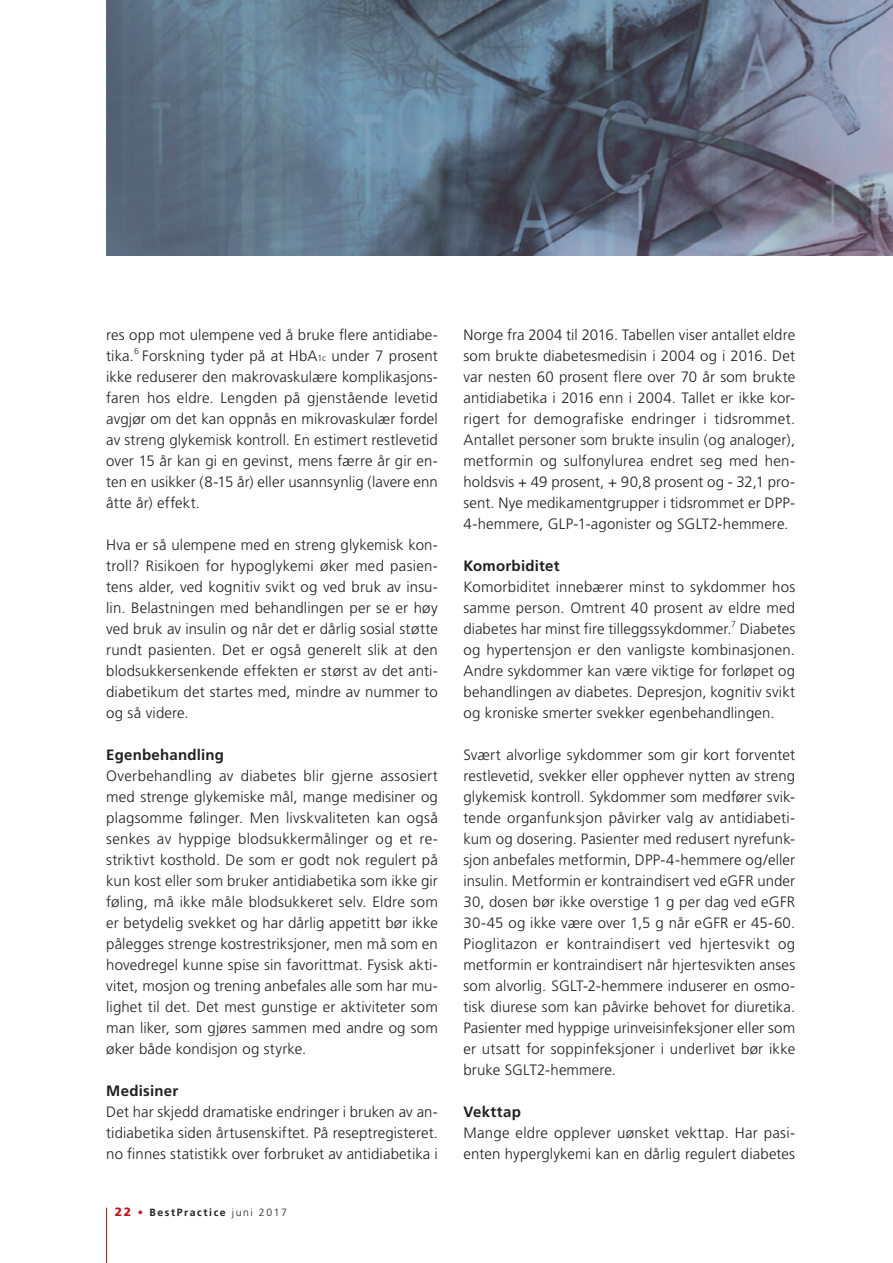
<style>
.page{position:relative;width:893px;height:1263px;background:#fff}
.page>*{position:absolute;margin:0;border:0;box-sizing:border-box;transform-origin:0 0}
.brødtekst{font:300 15px/21px "Frutiger";letter-spacing:.01em;color:#231f20;text-align:justify}
.mr{font:700 15px "Frutiger";letter-spacing:.015em;color:#231f20}
.t1{font:700 10.5px "Frutiger";letter-spacing:.15em;color:#231f20}
.s1{font-size:8.7px}
.s2{font-weight:900;font-size:12px;color:#c4121a}
.s3{font-weight:900;color:#c4121a}
.s4{font-weight:300}
</style>
<div class="page">
<img style="left:106px;top:0;width:787px;height:256px">
<hr style="left:106px;top:1208px;width:1px;height:55px;background:#c4121a">
<p class="brødtekst" style="left:106px;top:324px;width:333px">res opp mot ulempene ved å bruke flere antidiabe&shy;tika.<sup>6</sup> Forskning tyder på at HbA<span class="s1">1c</span> under 7 prosent ikke reduserer den makrovaskulære komplikasjons&shy;faren hos eldre. Lengden på gjenstående levetid avgjør om det kan oppnås en mikrovaskulær fordel av streng glykemisk kontroll. En estimert restlevetid over 15 år kan gi en gevinst, mens færre år gir en&shy;ten en usikker (8-15 år) eller usannsynlig (lavere enn åtte år) effekt.</p>
<p class="brødtekst" style="left:106px;top:534px;width:333px">Hva er så ulempene med en streng glykemisk kon&shy;troll? Risikoen for hypoglykemi øker med pasien&shy;tens alder, ved kognitiv svikt og ved bruk av insu&shy;lin. Belastningen med behandlingen per se er høy ved bruk av insulin og når det er dårlig sosial støtte rundt pasienten. Det er også generelt slik at den blodsukkersenkende effekten er størst av det anti&shy;diabetikum det startes med, mindre av nummer to og så videre.</p>
<p class="mr" style="left:106px;top:746px;width:119px">Egenbehandling</p>
<p class="brødtekst" style="left:106px;top:765px;width:333px">Overbehandling av diabetes blir gjerne assosiert med strenge glykemiske mål, mange medisiner og plagsomme følinger. Men livskvaliteten kan også senkes av hyppige blodsukkermålinger og et re&shy;striktivt kosthold. De som er godt nok regulert på kun kost eller som bruker antidiabetika som ikke gir føling, må ikke måle blodsukkeret selv. Eldre som er betydelig svekket og har dårlig appetitt bør ikke pålegges strenge kostrestriksjoner, men må som en hovedregel kunne spise sin favorittmat. Fysisk akti&shy;vitet, mosjon og trening anbefales alle som har mu&shy;lighet til det. Det mest gunstige er aktiviteter som man liker, som gjøres sammen med andre og som øker både kondisjon og styrke.</p>
<p class="mr" style="left:106px;top:1082px;width:73px">Medisiner</p>
<p class="brødtekst" style="left:106px;top:1101px;width:333px">Det har skjedd dramatiske endringer i bruken av an&shy;tidiabetika siden årtusenskiftet. På reseptregisteret. no finnes statistikk over forbruket av antidiabetika i</p>
<p class="t1" style="left:115px;top:1206px;width:174px"><span class="s2">22</span> <span class="s3">•</span> BestPractice <span class="s4">juni 2017</span></p>
<p class="brødtekst" style="left:463px;top:324px;width:333px">Norge fra 2004 til 2016. Tabellen viser antallet eldre som brukte diabetesmedisin i 2004 og i 2016. Det var nesten 60 prosent flere over 70 år som brukte antidiabetika i 2016 enn i 2004. Tallet er ikke kor&shy;rigert for demografiske endringer i tidsrommet.<br>Antallet personer som brukte insulin (og analoger), metformin og sulfonylurea endret seg med hen&shy;holdsvis + 49 prosent, + 90,8 prosent og - 32,1 pro&shy;sent. Nye medikamentgrupper i tidsrommet er DPP-4-hemmere, GLP-1-agonister og SGLT2-hemmere.</p>
<p class="mr" style="left:463px;top:557px;width:98px">Komorbiditet</p>
<p class="brødtekst" style="left:463px;top:576px;width:333px">Komorbiditet innebærer minst to sykdommer hos samme person. Omtrent 40 prosent av eldre med diabetes har minst fire tilleggssykdommer.<sup>7</sup> Diabetes og hypertensjon er den vanligste kombinasjonen.<br>Andre sykdommer kan være viktige for forløpet og behandlingen av diabetes. Depresjon, kognitiv svikt og kroniske smerter svekker egenbehandlingen.</p>
<p class="brødtekst" style="left:463px;top:744px;width:333px">Svært alvorlige sykdommer som gir kort forventet restlevetid, svekker eller opphever nytten av streng glykemisk kontroll. Sykdommer som medfører svik&shy;tende organfunksjon påvirker valg av antidiabeti&shy;kum og dosering. Pasienter med redusert nyrefunk&shy;sjon anbefales metformin, DPP-4-hemmere og/eller insulin. Metformin er kontraindisert ved eGFR under 30, dosen bør ikke overstige 1 g per dag ved eGFR 30-45 og ikke være over 1,5 g når eGFR er 45-60.<br>Pioglitazon er kontraindisert ved hjertesvikt og metformin er kontraindisert når hjertesvikten anses som alvorlig. SGLT-2-hemmere induserer en osmo&shy;tisk diurese som kan påvirke behovet for diuretika.<br>Pasienter med hyppige urinveisinfeksjoner eller som er utsatt for soppinfeksjoner i underlivet bør ikke bruke SGLT2-hemmere.</p>
<p class="mr" style="left:463px;top:1103px;width:59px">Vekttap</p>
<p class="brødtekst" style="left:463px;top:1122px;width:333px">Mange eldre opplever uønsket vekttap. Har pasi&shy;enten hyperglykemi kan en dårlig regulert diabetes</p>
</div>
